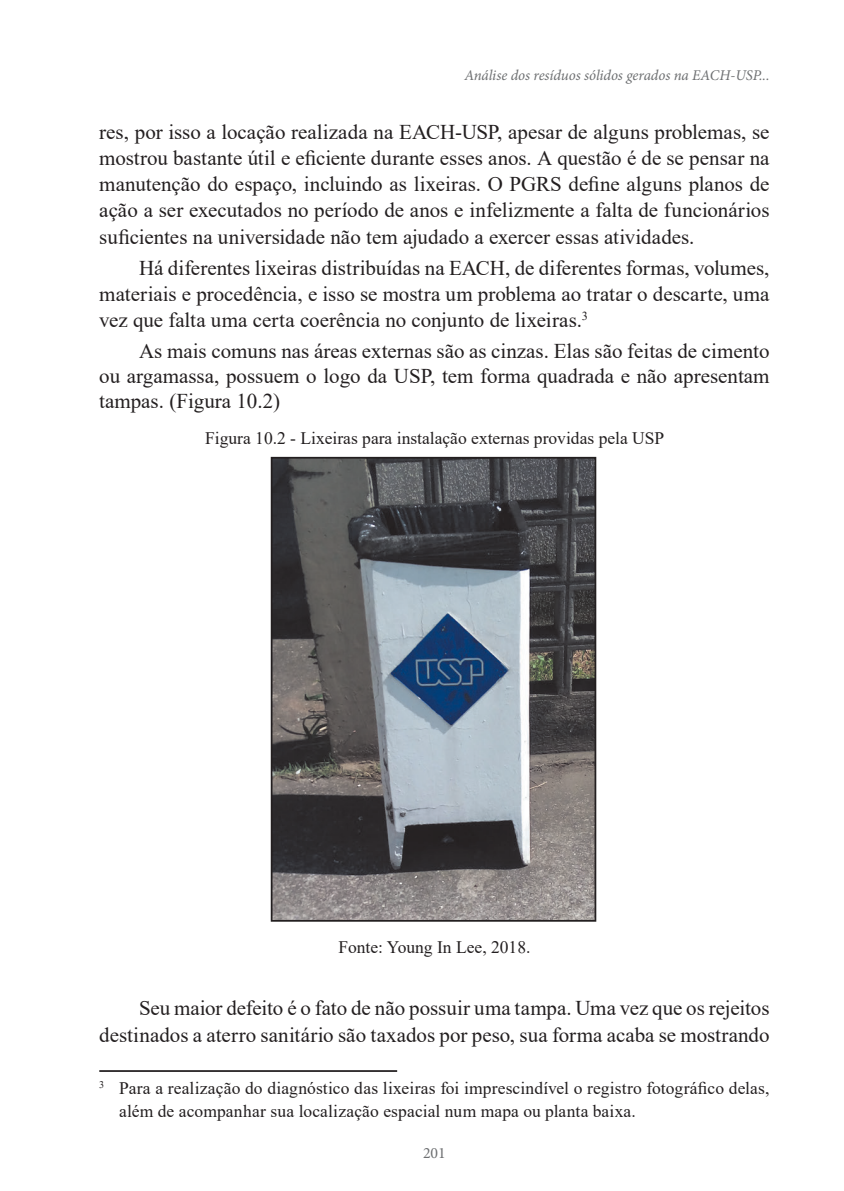
<style>
.page{position:relative;width:844px;height:1191px;background:#fff}
.page>*{position:absolute;margin:0;border:0;box-sizing:border-box;transform-origin:0 0}
.t1{font:21px/26.2px "Times New Roman";color:#231f20;text-align:justify}
.t2{font:17.5px/22.8px "Times New Roman";color:#231f20}
.t3{font:15.75px "Minion Pro";color:#6d6f71}
.t4{font:italic 14.88px "Minion Pro";letter-spacing:-.005em;color:#6d6f71}
</style>
<div class="page">
<hr style="left:99px;top:1070px;width:298px;height:2px;background:#231f20">
<img style="left:274px;top:460px;width:319px;height:458px">
<div style="left:271px;top:457px;width:325px;height:464px;border:2px solid #231f20"></div>
<p class="t4" style="left:464px;top:65px;width:306px">Análise dos resíduos sólidos gerados na EACH-USP...</p>
<p class="t1" style="left:99px;top:118px;width:671px">res, por isso a locação realizada na EACH-USP, apesar de alguns problemas, se mostrou bastante útil e eficiente durante esses anos. A questão é de se pensar na manutenção do espaço, incluindo as lixeiras. O PGRS define alguns planos de ação a ser executados no período de anos e infelizmente a falta de funcionários suficientes na universidade não tem ajudado a exercer essas atividades.</p>
<p class="t1" style="left:99px;top:254px;width:671px;text-indent:40px">Há diferentes lixeiras distribuídas na EACH, de diferentes formas, volumes, materiais e procedência, e isso se mostra um problema ao tratar o descarte, uma vez que falta uma certa coerência no conjunto de lixeiras.<sup>3</sup></p>
<p class="t1" style="left:99px;top:337px;width:671px;line-height:25.2px;text-indent:40px">As mais comuns nas áreas externas são as cinzas. Elas são feitas de cimento ou argamassa, possuem o logo da USP, tem forma quadrada e não apresentam tampas. (Figura 10.2)</p>
<p class="t2" style="left:205px;top:426px;width:460px">Figura 10.2 - Lixeiras para instalação externas providas pela USP</p>
<p class="t2" style="left:338px;top:935px;width:194px">Fonte: Young In Lee, 2018.</p>
<p class="t1" style="left:99px;top:994px;width:671px;text-align:right">Seu maior defeito é o fato de não possuir uma tampa. Uma vez que os rejeitos destinados a aterro sanitário são taxados por peso, sua forma acaba se mostrando</p>
<p class="t2" style="left:119px;top:1076px;width:651px;text-indent:-20px"><sup>3</sup> Para a realização do diagnóstico das lixeiras foi imprescindível o registro fotográfico delas, além de acompanhar sua localização espacial num mapa ou planta baixa.</p>
<p class="t3" style="left:423px;top:1142px;width:24px">201</p>
</div>
